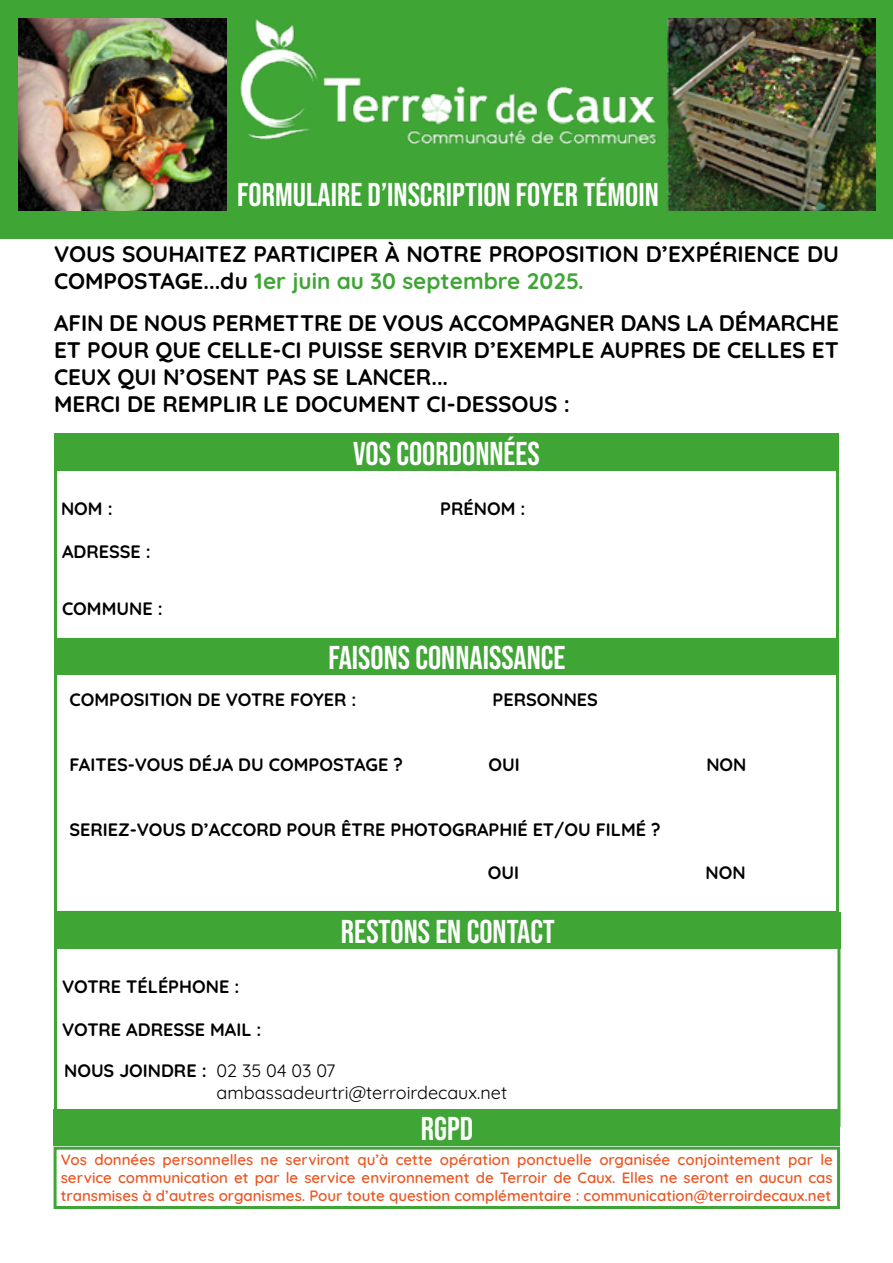
<style>
.page{position:relative;width:893px;height:1263px;background:#fff}
.page>*{position:absolute;margin:0;border:0;box-sizing:border-box;transform-origin:0 0}
.t1{font:33px "Bebas Neue";color:#fff}
.t2{font:700 22.5px/27px "Quicksand";color:#000}
.t3{font:700 18px "Quicksand";color:#000}
.t4{font:18px "Quicksand";color:#000}
.t5{font:600 15px/18px "Quicksand";color:#eb5724;text-align:justify}
.s1{color:#3fa535}
.s2{font-weight:400}
</style>
<div class="page">
<div style="left:0;top:0;width:893px;height:238px;background:#3fa535"></div>
<div style="left:54px;top:433px;width:785px;height:38px;background:#3fa535"></div>
<div style="left:54px;top:638px;width:785px;height:37px;background:#3fa535"></div>
<img style="left:668px;top:19px;width:208px;height:191px">
<div style="left:56px;top:912px;width:784px;height:37px;background:#3fa535"></div>
<img style="left:18px;top:19px;width:208px;height:191px">
<img style="left:240px;top:18px;width:428px;height:161px">
<div style="left:54px;top:1109px;width:786px;height:37px;background:#3fa535"></div>
<div style="left:54px;top:1147px;width:786px;height:62px;border:3px solid #3fa535"></div>
<p class="t1" style="left:237px;top:176px;width:423px">FORMULAIRE D’INSCRIPTION FOYER TÉMOIN</p>
<p class="t2" style="left:54px;top:239px;width:786px">VOUS SOUHAITEZ PARTICIPER À NOTRE PROPOSITION D’EXPÉRIENCE DU<br>COMPOSTAGE...du <span class="s1">1er juin au 30 septembre 2025.</span></p>
<p class="t2" style="left:54px;top:307px;width:786px;text-align:justify">AFIN DE NOUS PERMETTRE DE VOUS ACCOMPAGNER DANS LA DÉMARCHE ET POUR QUE CELLE-CI PUISSE SERVIR D’EXEMPLE AUPRES DE CELLES ET CEUX QUI N’OSENT PAS SE LANCER...</p>
<p class="t2" style="left:54px;top:388px;width:518px">MERCI DE REMPLIR LE DOCUMENT CI-DESSOUS :</p>
<p class="t1" style="left:353px;top:434px;width:188px">VOS COORDONNÉES</p>
<p class="t3" style="left:61px;top:494px;width:53px">NOM :</p>
<p class="t3" style="left:440px;top:494px;width:87px">PRÉNOM :</p>
<p class="t3" style="left:62px;top:537px;width:90px">ADRESSE :</p>
<p class="t3" style="left:62px;top:595px;width:102px">COMMUNE :</p>
<p class="t1" style="left:328px;top:639px;width:239px">FAISONS CONNAISSANCE</p>
<p class="t3" style="left:69px;top:686px;width:289px">COMPOSITION DE VOTRE FOYER :</p>
<p class="t3" style="left:493px;top:686px;width:107px">PERSONNES</p>
<p class="t3" style="left:69px;top:751px;width:335px">FAITES-VOUS DÉJA DU COMPOSTAGE ?</p>
<p class="t3" style="left:489px;top:751px;width:33px">OUI</p>
<p class="t3" style="left:706px;top:751px;width:42px">NON</p>
<p class="t3" style="left:69px;top:816px;width:593px">SERIEZ-VOUS D’ACCORD POUR ÊTRE PHOTOGRAPHIÉ ET/OU FILMÉ ?</p>
<p class="t3" style="left:488px;top:859px;width:33px">OUI</p>
<p class="t3" style="left:706px;top:859px;width:42px">NON</p>
<p class="t3" style="left:62px;top:972px;width:179px">VOTRE TÉLÉPHONE :</p>
<p class="t3" style="left:62px;top:1016px;width:201px">VOTRE ADRESSE MAIL :</p>
<p class="t1" style="left:341px;top:913px;width:216px">RESTONS EN CONTACT</p>
<p class="t3" style="left:64px;top:1057px;width:273px">NOUS JOINDRE : <span class="s2">02 35 04 03 07</span></p>
<p class="t4" style="left:216px;top:1078px;width:292px">ambassadeurtri@terroirdecaux.net</p>
<p class="t1" style="left:421px;top:1110px;width:54px">RGPD</p>
<p class="t5" style="left:61px;top:1149px;width:773px">Vos données personnelles ne serviront qu’à cette opération ponctuelle organisée conjointement par le service communication et par le service environnement de Terroir de Caux. Elles ne seront en aucun cas transmises à d’autres organismes. Pour toute question complémentaire : communication@terroirdecaux.net</p>
</div>
